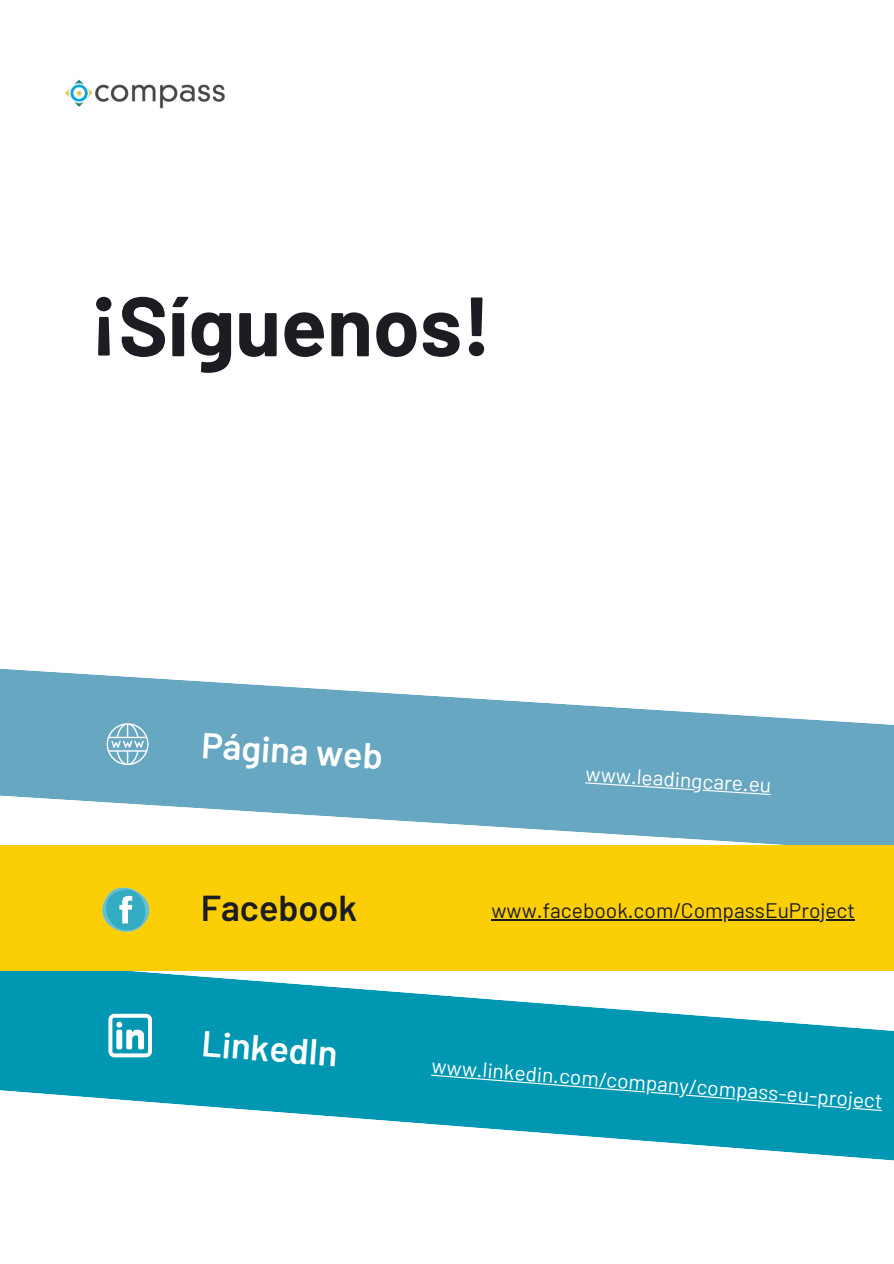
<style>
.page{position:relative;width:894px;height:1264px;background:#fff}
.page>*{position:absolute;margin:0;border:0;box-sizing:border-box;transform-origin:0 0}
.t1{font:700 84px "Barlow";color:#1c1d22}
.t2{font:600 36px "Barlow";color:#fff}
.t3{font:600 36px "Barlow";color:#1c1d22}
.t4{font:21px "Barlow";color:#fff}
.t5{font:21px "Barlow";color:#1c1d22}
</style>
<div class="page">
<svg style="left:0;top:668px;width:893px;height:176px;fill:#67a7c2"></svg>
<svg style="left:0;top:970px;width:893px;height:191px;fill:#0097b2"></svg>
<div style="left:0;top:844px;width:893px;height:126px;background:#fcce06"></div>
<svg style="left:102px;top:887px;width:48px;height:45px"></svg>
<svg style="left:108px;top:1013px;width:44px;height:44px"></svg>
<svg style="left:107px;top:723px;width:41px;height:42px;background:#90bfd2"></svg>
<div style="left:431px;top:1074px;width:450px;height:37px;background:#0097b2"></div>
<svg style="left:585px;top:782px;width:185px;height:13px;background:#73aec7"></svg>
<hr style="left:491px;top:919px;width:363px;height:1px;background:#1c1d22">
<img style="left:65px;top:79px;width:160px;height:30px">
<p class="t1" style="left:89px;top:272px;width:403px">¡Síguenos!</p>
<h2 class="t2" style="left:203px;top:721px;width:183px;rotate:4deg">Página web</h2>
<p class="t4" style="left:586px;top:759px;width:187px;rotate:4deg">www.leadingcare.eu</p>
<p class="t3" style="left:201px;top:884px;width:158px">Facebook</p>
<p class="t2" style="left:203px;top:1020px;width:138px;rotate:4deg">LinkedIn</p>
<h2 class="t5" style="left:491px;top:897px;width:365px">www.facebook.com/CompassEuProject</h2>
<h1 class="t4" style="left:432px;top:1054px;width:453px;rotate:4deg">www.linkedin.com/company/compass-eu-project</h1>
</div>
